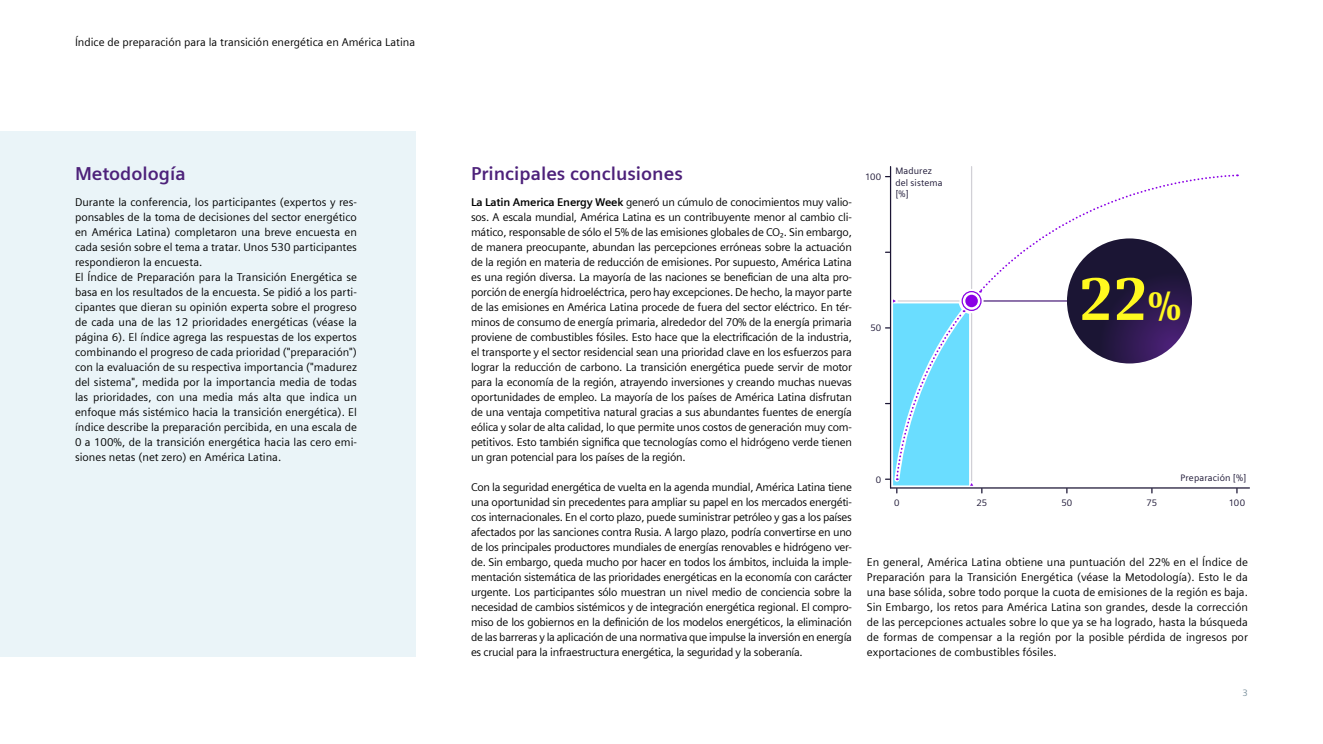
<style>
.page{position:relative;width:1323px;height:744px;background:#fff}
.page>*{position:absolute;margin:0;border:0;box-sizing:border-box;transform-origin:0 0}
.t1{font:700 60px "Siemens Serif";color:#fff91f}
.t2{font:700 18.75px "Siemens Sans";color:#4d217a}
.t3{font:11.25px/15px "Siemens Sans";color:#000;text-align:justify}
.t4{font:9.38px/11.2px "Siemens Sans";letter-spacing:.015em;color:#1b1534}
.t5{font:9.38px "Siemens Sans";color:#7b919d}
.s1{font-weight:700}
.s2{font-size:40px}
</style>
<div class="page">
<div style="left:0;top:131px;width:415px;height:525px;background:#eaf4f8"></div>
<hr style="left:890px;top:487px;width:359px;height:1px;background:#1b1534">
<hr style="left:890px;top:167px;width:1px;height:321px;background:#1b1534">
<svg style="left:963px;top:173px;width:276px;height:191px"></svg>
<svg style="left:978px;top:174px;width:259px;height:119px"></svg>
<hr style="left:971px;top:167px;width:1px;height:121px;background:#d1d0d6">
<svg style="left:885px;top:299px;width:88px;height:194px"></svg>
<div style="left:965px;top:295px;width:12px;height:12px;background:#8a00e5;border-radius:50%"></div>
<div style="left:961px;top:291px;width:20px;height:20px;border:1px solid #8a00e5;border-radius:50%"></div>
<p class="t3" style="left:75px;top:34px;width:342px">Índice de preparación para la transición energética en América Latina</p>
<h2 class="t2" style="left:75px;top:159px;width:112px">Metodología</h2>
<h2 class="t2" style="left:471px;top:159px;width:213px">Principales conclusiones</h2>
<p class="t3" style="left:75px;top:193px;width:283px;text-align:left">Durante la conferencia, los participantes (expertos y res&shy;ponsables de la toma de decisiones del sector energético en América Latina) completaron una breve encuesta en cada sesión sobre el tema a tratar. Unos 530 participantes respondieron la encuesta.<br>El Índice de Preparación para la Transición Energética se basa en los resultados de la encuesta. Se pidió a los parti&shy;cipantes que dieran su opinión experta sobre el progreso de cada una de las 12 prioridades energéticas (véase la página 6). El índice agrega las respuestas de los expertos combinando el progreso de cada prioridad ("preparación") con la evaluación de su respectiva importancia ("madurez del sistema", medida por la importancia media de todas las prioridades, con una media más alta que indica un enfoque más sistémico hacia la transición energética). El índice describe la preparación percibida, en una escala de 0 a 100%, de la transición energética hacia las cero emi&shy;siones netas (net zero) en América Latina.</p>
<p class="t3" style="left:471px;top:193px;width:382px"><span class="s1">La Latin America Energy Week</span> generó un cúmulo de conocimientos muy valio&shy;sos. A escala mundial, América Latina es un contribuyente menor al cambio cli&shy;mático, responsable de sólo el 5% de las emisiones globales de CO₂. Sin embargo, de manera preocupante, abundan las percepciones erróneas sobre la actuación de la región en materia de reducción de emisiones. Por supuesto, América Latina es una región diversa. La mayoría de las naciones se benefician de una alta pro&shy;porción de energía hidroeléctrica, pero hay excepciones. De hecho, la mayor parte de las emisiones en América Latina procede de fuera del sector eléctrico. En tér&shy;minos de consumo de energía primaria, alrededor del 70% de la energía primaria proviene de combustibles fósiles. Esto hace que la electrificación de la industria, el transporte y el sector residencial sean una prioridad clave en los esfuerzos para lograr la reducción de carbono. La transición energética puede servir de motor para la economía de la región, atrayendo inversiones y creando muchas nuevas oportunidades de empleo. La mayoría de los países de América Latina disfrutan de una ventaja competitiva natural gracias a sus abundantes fuentes de energía eólica y solar de alta calidad, lo que permite unos costos de generación muy com&shy;petitivos. Esto también significa que tecnologías como el hidrógeno verde tienen un gran potencial para los países de la región.</p>
<p class="t3" style="left:471px;top:478px;width:382px">Con la seguridad energética de vuelta en la agenda mundial, América Latina tiene una oportunidad sin precedentes para ampliar su papel en los mercados energéti&shy;cos internacionales. En el corto plazo, puede suministrar petróleo y gas a los países afectados por las sanciones contra Rusia. A largo plazo, podría convertirse en uno de los principales productores mundiales de energías renovables e hidrógeno ver&shy;de. Sin embargo, queda mucho por hacer en todos los ámbitos, incluida la imple&shy;mentación sistemática de las prioridades energéticas en la economía con carácter urgente. Los participantes sólo muestran un nivel medio de conciencia sobre la necesidad de cambios sistémicos y de integración energética regional. El compro&shy;miso de los gobiernos en la definición de los modelos energéticos, la eliminación de las barreras y la aplicación de una normativa que impulse la inversión en energía es crucial para la infraestructura energética, la seguridad y la soberanía.</p>
<p class="t4" style="left:865px;top:171px;width:18px">100</p>
<p class="t4" style="left:895px;top:165px;width:49px">Madurez del sistema [%]</p>
<p class="t4" style="left:870px;top:322px;width:12px">50</p>
<h1 class="t1" style="left:1078px;top:263px;width:104px">22<span class="s2">%</span></h1>
<p class="t4" style="left:876px;top:473px;width:7px">0</p>
<p class="t4" style="left:1180px;top:471px;width:67px">Preparación [%]</p>
<p class="t4" style="left:894px;top:496px;width:7px">0</p>
<p class="t4" style="left:976px;top:496px;width:12px">25</p>
<p class="t4" style="left:1061px;top:496px;width:12px">50</p>
<p class="t4" style="left:1146px;top:496px;width:12px">75</p>
<p class="t4" style="left:1228px;top:496px;width:18px">100</p>
<p class="t3" style="left:867px;top:553px;width:382px">En general, América Latina obtiene una puntuación del 22% en el Índice de Preparación para la Transición Energética (véase la Metodología). Esto le da una base sólida, sobre todo porque la cuota de emisiones de la región es baja.<br>Sin Embargo, los retos para América Latina son grandes, desde la corrección de las percepciones actuales sobre lo que ya se ha logrado, hasta la búsqueda de formas de compensar a la región por la posible pérdida de ingresos por exportaciones de combustibles fósiles.</p>
<p class="t5" style="left:1242px;top:686px;width:7px">3</p>
</div>
